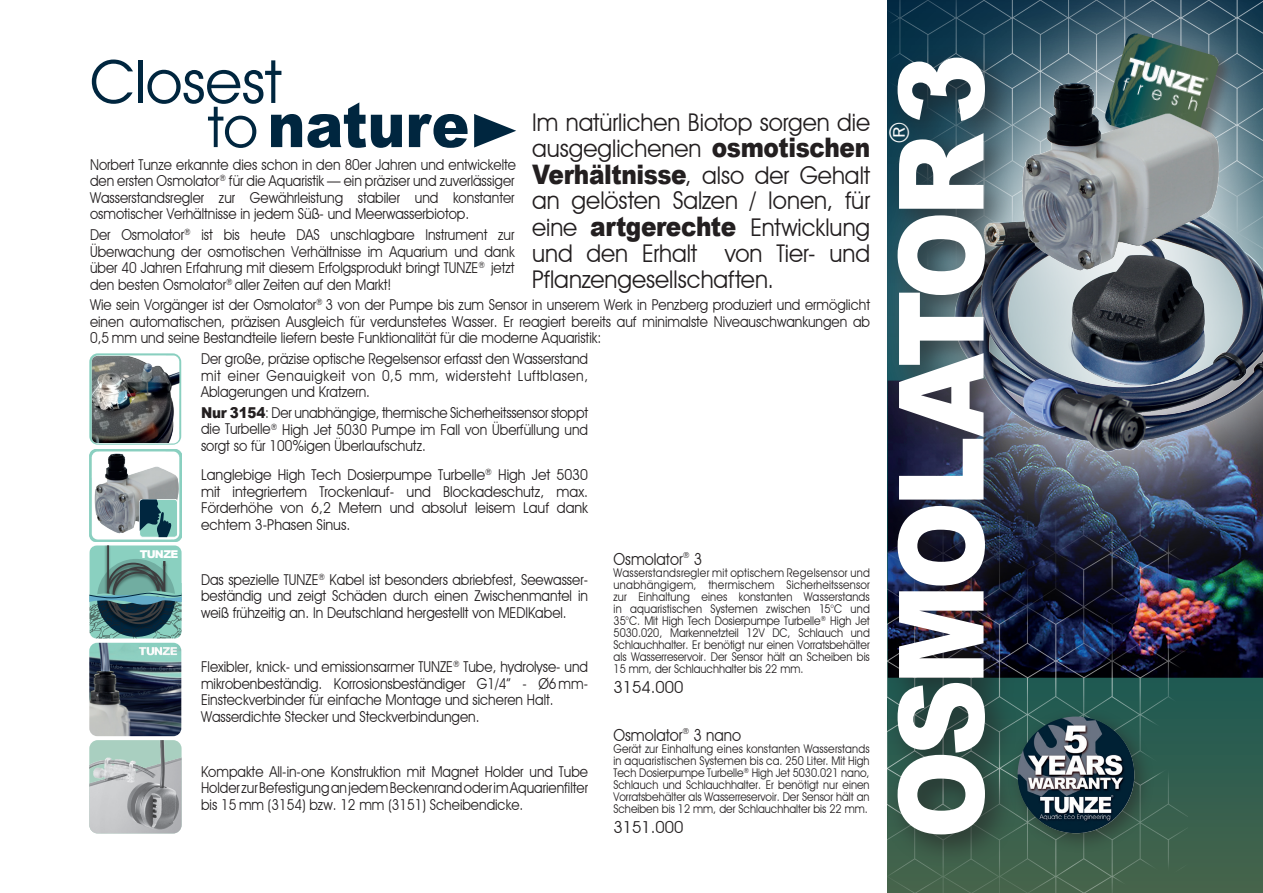
<style>
.page{position:relative;width:1263px;height:893px;background:#fff}
.page>*{position:absolute;margin:0;border:0;box-sizing:border-box;transform-origin:0 0}
.t1{font:900 118.05px "Arial";letter-spacing:-.06em;color:#fff;scale:.91 1}
.t2{font:900 62.4px "Arial";color:#00263f;scale:.91 1}
.t3{font:59.85px "Avant Garde IT Cby BT";color:#00263f}
.t4{font:27.45px "Avant Garde IT Cby BT";color:#fff}
.t5{font:24.45px/26.2px "Avant Garde IT Cby BT";color:#231f20;text-align:justify;scale:.95 1}
.t6{font:16.5px "Avant Garde IT Cby BT";color:#231f20;scale:.9 1}
.t7{font:16.5px "Avant Garde IT Cby BT";color:#231f20}
.t8{font:15px/16.5px "Avant Garde IT Cby BT";color:#231f20;text-align:justify;scale:.9 1}
.t9{font:15px/16.5px "Avant Garde IT Cby BT";color:#231f20;text-align:justify;scale:.93 1}
.t10{font:12px/12px "Avant Garde IT Cby BT";color:#231f20;text-align:justify;scale:.9 1}
.t11{font:900 10.8px "Arial";letter-spacing:-.06em;color:#fff}
.t12{font:10.8px "Avant Garde IT Cby BT";color:#fff}
.t13{font:8.25px "Avant Garde IT Cby BT";color:#231f20}
.s1{font-family:"Avant Garde IT Cby BT";font-weight:400;font-size:56.7px}
.s2{font-family:"Arial";font-weight:900}
.s3{font-family:"Arial";font-weight:900;font-size:26.85px}
</style>
<div class="page">
<svg style="left:1187px;top:678px;width:76px;height:215px;background:#325e4e"></svg>
<img style="left:1187px;top:637px;width:76px;height:41px">
<img style="left:887px;top:637px;width:300px;height:256px">
<img style="left:89px;top:740px;width:93px;height:93px">
<img style="left:89px;top:353px;width:92px;height:92px">
<img style="left:92px;top:356px;width:87px;height:87px">
<svg style="left:89px;top:545px;width:93px;height:94px;background:#5e8e8b"></svg>
<img style="left:89px;top:643px;width:92px;height:93px">
<img style="left:89px;top:449px;width:93px;height:92px">
<div style="left:140px;top:499px;width:37px;height:38px;background:#8ad0c0;border-radius:3px"></div>
<div style="left:140px;top:499px;width:37px;height:38px;border:1px solid #fff;border-radius:3px"></div>
<svg style="left:140px;top:499px;width:31px;height:38px"></svg>
<img style="left:887px;top:0;width:376px;height:637px">
<div style="left:883px;top:43px;width:135px;height:825px;background:#231f20;opacity:.66"></div>
<div style="left:1007px;top:706px;width:147px;height:147px;background:#231f20;opacity:.5"></div>
<img style="left:1017px;top:716px;width:117px;height:117px;border-radius:58px">
<svg style="left:474px;top:114px;width:42px;height:34px"></svg>
<svg style="left:981px;top:0;width:282px;height:270px;background:#657883"></svg>
<img style="left:1104px;top:33px;width:116px;height:115px">
<h3 class="t3" style="left:90px;top:45px;width:193px">Closest</h3>
<h2 class="t2" style="left:208px;top:80px;width:289px"><span class="s1">to</span> nature</h2>
<p class="t8" style="left:90px;top:156px;width:475px">Norbert Tunze erkannte dies schon in den 80er Jahren und entwickelte den ersten Osmolator<sup>®</sup> für die Aquaristik — ein präziser und zuverlässiger Wasserstandsregler zur Gewährleistung stabiler und konstanter osmotischer Verhältnisse in jedem Süß- und Meerwasserbiotop.</p>
<p class="t8" style="left:90px;top:227px;width:473px">Der Osmolator<sup>®</sup> ist bis heute DAS unschlagbare Instrument zur Überwachung der osmotischen Verhältnisse im Aquarium und dank über 40 Jahren Erfahrung mit diesem Erfolgsprodukt bringt TUNZE<sup>®</sup> jetzt den besten Osmolator<sup>®</sup> aller Zeiten auf den Markt!</p>
<p class="t8" style="left:90px;top:297px;width:868px">Wie sein Vorgänger ist der Osmolator<sup>®</sup> 3 von der Pumpe bis zum Sensor in unserem Werk in Penzberg produziert und ermöglicht einen automatischen, präzisen Ausgleich für verdunstetes Wasser. Er reagiert bereits auf minimalste Niveauschwankungen ab 0,5 mm und seine Bestandteile liefern beste Funktionalität für die moderne Aquaristik:</p>
<p class="t8" style="left:201px;top:351px;width:432px">Der große, präzise optische Regelsensor erfasst den Wasserstand mit einer Genauigkeit von 0,5 mm, widersteht Luftblasen, Ablagerungen und Kratzern.</p>
<p class="t8" style="left:201px;top:404px;width:431px"><span class="s2">Nur 3154</span>: Der unabhängige, thermische Sicherheitssensor stoppt die Turbelle<sup>®</sup> High Jet 5030 Pumpe im Fall von Überfüllung und sorgt so für 100%igen Überlaufschutz.</p>
<p class="t9" style="left:201px;top:467px;width:418px">Langlebige High Tech Dosierpumpe Turbelle<sup>®</sup> High Jet 5030 mit integriertem Trockenlauf- und Blockadeschutz, max.<br>Förderhöhe von 6,2 Metern und absolut leisem Lauf dank echtem 3-Phasen Sinus.</p>
<h3 class="t5" style="left:532px;top:108px;width:357px;line-height:26.8px">Im natürlichen Biotop sorgen die ausgeglichenen <span class="s3">osmotischen Verhältnisse</span>, also der Gehalt</h3>
<h3 class="t5" style="left:532px;top:187px;width:357px">an gelösten Salzen / Ionen, für eine <span class="s3">artgerechte</span> Entwicklung und den Erhalt von Tier- und Pflanzengesellschaften.</h3>
<p class="t11" style="left:140px;top:546px;width:40px">TUNZE</p>
<p class="t8" style="left:201px;top:571px;width:431px">Das spezielle TUNZE<sup>®</sup> Kabel ist besonders abriebfest, Seewasser&shy;beständig und zeigt Schäden durch einen Zwischenmantel in weiß frühzeitig an. In Deutschland hergestellt von MEDIKabel.</p>
<p class="t8" style="left:201px;top:659px;width:432px;text-align:left">Flexibler, knick- und emissionsarmer TUNZE<sup>®</sup> Tube, hydrolyse- und mikrobenbeständig. Korrosionsbeständiger G1/4” - Ø6 mm-Einsteckverbinder für einfache Montage und sicheren Halt.<br>Wasserdichte Stecker und Steckverbindungen.</p>
<p class="t8" style="left:201px;top:763px;width:432px">Kompakte All-in-one Konstruktion mit Magnet Holder und Tube Holder zur Befestigung an jedem Beckenrand oder im Aquarienfilter bis 15 mm (3154) bzw. 12 mm (3151) Scheibendicke.</p>
<p class="t6" style="left:614px;top:549px;width:78px">Osmolator</p>
<p class="t13" style="left:683px;top:550px;width:8px">®</p>
<p class="t6" style="left:694px;top:549px;width:11px">3</p>
<p class="t10" style="left:614px;top:567px;width:286px">Wasserstandsregler mit optischem Regelsensor und unabhängigem, thermischem Sicherheitssensor zur Einhaltung eines konstanten Wasserstands in aquaristischen Systemen zwischen 15°C und 35°C. Mit High Tech Dosierpumpe Turbelle<sup>®</sup> High Jet 5030.020, Markennetzteil 12V DC, Schlauch und Schlauchhalter. Er benötigt nur einen Vorratsbehälter als Wasserreservoir. Der Sensor hält an Scheiben bis 15 mm, der Schlauchhalter bis 22 mm.</p>
<p class="t7" style="left:614px;top:677px;width:71px">3154.000</p>
<p class="t6" style="left:613px;top:725px;width:78px">Osmolator</p>
<p class="t13" style="left:682px;top:726px;width:8px">®</p>
<p class="t6" style="left:694px;top:725px;width:54px">3 nano</p>
<p class="t10" style="left:613px;top:743px;width:286px">Gerät zur Einhaltung eines konstanten Wasserstands in aquaristischen Systemen bis ca. 250 Liter. Mit High Tech Dosierpumpe Turbelle<sup>®</sup> High Jet 5030.021 nano, Schlauch und Schlauchhalter. Er benötigt nur einen Vorratsbehälter als Wasserreservoir. Der Sensor hält an Scheiben bis 12 mm, der Schlauchhalter bis 22 mm.</p>
<p class="t7" style="left:613px;top:817px;width:71px">3151.000</p>
<h1 class="t1" style="left:856px;top:839px;width:865px;rotate:-90deg">OSMOLATOR3</h1>
<p class="t12" style="left:957px;top:103px;width:10px">®</p>
<h3 class="t4" style="left:883px;top:144px;width:24px;rotate:-90deg">®</h3>
</div>
